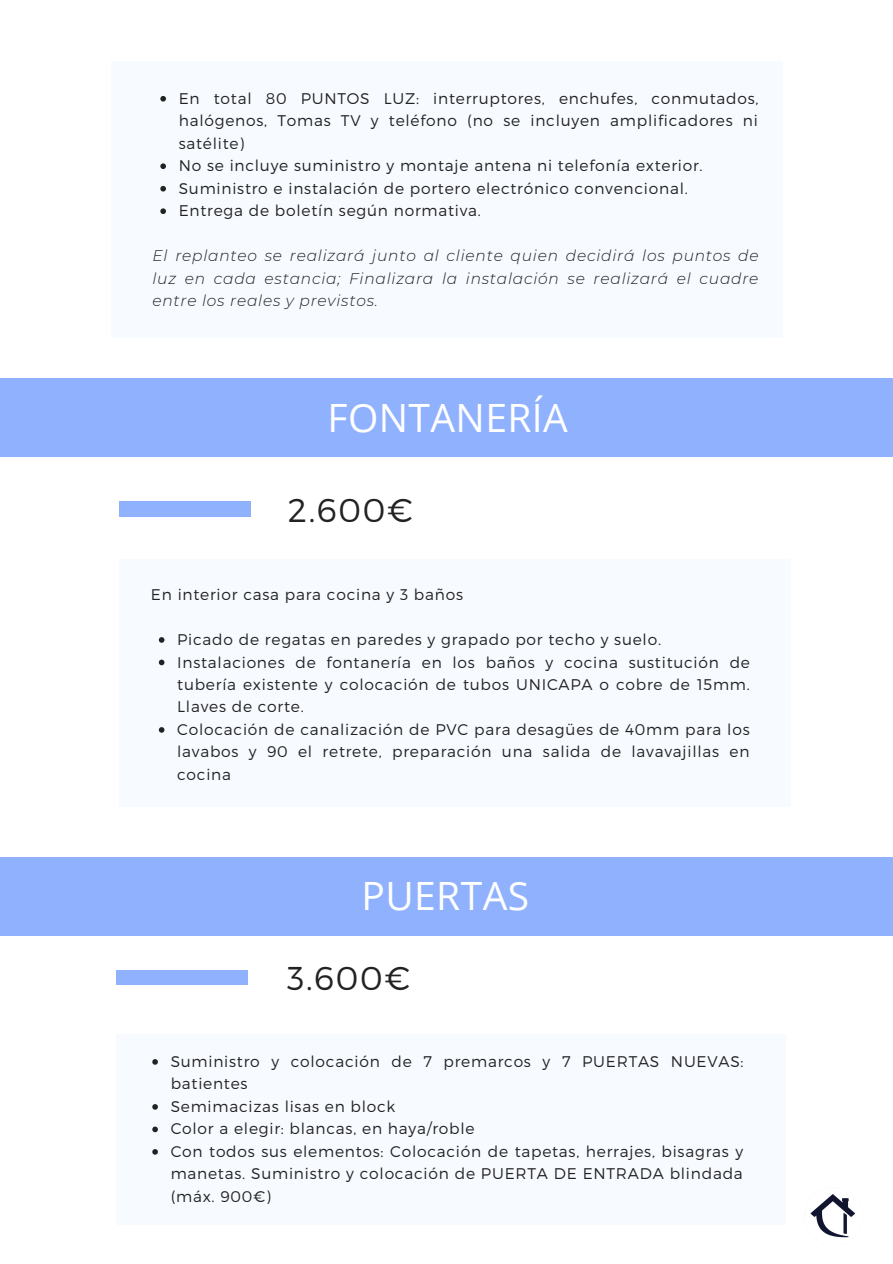
<style>
.page{position:relative;width:893px;height:1264px;background:#fff}
.page>*{position:absolute;margin:0;border:0;box-sizing:border-box;transform-origin:0 0}
.t1{font:39px "Open Sans";letter-spacing:.01em;color:#fff}
.t2{font:300 33px "Montserrat";letter-spacing:.05em;color:#222}
.t3{font:300 15.45px/22.5px "Montserrat";letter-spacing:.05em;color:#222}
.t4{font:italic 300 15.45px/22.5px "Montserrat";letter-spacing:.05em;color:#222;text-align:justify}
</style>
<div class="page">
<div style="left:111px;top:61px;width:671px;height:276px;background:#f7faff"></div>
<svg style="left:160px;top:96px;width:6px;height:6px"></svg>
<svg style="left:160px;top:163px;width:6px;height:6px"></svg>
<svg style="left:160px;top:186px;width:6px;height:5px"></svg>
<svg style="left:160px;top:208px;width:6px;height:6px"></svg>
<div style="left:120px;top:559px;width:671px;height:247px;background:#f7faff"></div>
<svg style="left:159px;top:637px;width:5px;height:5px"></svg>
<svg style="left:159px;top:659px;width:5px;height:6px"></svg>
<svg style="left:159px;top:727px;width:5px;height:5px"></svg>
<div style="left:120px;top:502px;width:131px;height:14px;background:#90b2fe"></div>
<img style="left:810px;top:1194px;width:45px;height:44px">
<div style="left:0;top:378px;width:892px;height:79px;background:#90b2fe"></div>
<div style="left:116px;top:1034px;width:669px;height:190px;background:#f7faff"></div>
<svg style="left:152px;top:1059px;width:6px;height:5px"></svg>
<svg style="left:152px;top:1104px;width:6px;height:5px"></svg>
<svg style="left:152px;top:1126px;width:6px;height:6px"></svg>
<svg style="left:152px;top:1149px;width:6px;height:5px"></svg>
<div style="left:116px;top:970px;width:132px;height:14px;background:#90b2fe"></div>
<div style="left:0;top:857px;width:892px;height:79px;background:#90b2fe"></div>
<p class="t3" style="left:179px;top:86px;width:581px">En total 80 PUNTOS LUZ: interruptores, enchufes, conmutados, halógenos, Tomas TV y teléfono (no se incluyen amplificadores ni satélite)<br>No se incluye suministro y montaje antena ni telefonía exterior.<br>Suministro e instalación de portero electrónico convencional.<br>Entrega de boletín según normativa.</p>
<p class="t4" style="left:152px;top:244px;width:607px">El replanteo se realizará junto al cliente quien decidirá los puntos de luz en cada estancia; Finalizara la instalación se realizará el cuadre entre los reales y previstos.</p>
<h1 class="t1" style="left:327px;top:390px;width:242px">FONTANERÍA</h1>
<h2 class="t2" style="left:288px;top:489px;width:127px">2.600€</h2>
<p class="t3" style="left:151px;top:582px;width:313px">En interior casa para cocina y 3 baños</p>
<p class="t3" style="left:177px;top:627px;width:574px">Picado de regatas en paredes y grapado por techo y suelo.<br>Instalaciones de fontanería en los baños y cocina sustitución de tubería existente y colocación de tubos UNICAPA o cobre de 15mm.<br>Llaves de corte.<br>Colocación de canalización de PVC para desagües de 40mm para los lavabos y 90 el retrete, preparación una salida de lavavajillas en cocina</p>
<h1 class="t1" style="left:361px;top:867px;width:169px">PUERTAS</h1>
<h2 class="t2" style="left:287px;top:957px;width:125px">3.600€</h2>
<p class="t3" style="left:171px;top:1049px;width:574px">Suministro y colocación de 7 premarcos y 7 PUERTAS NUEVAS: batientes<br>Semimacizas lisas en block<br>Color a elegir: blancas, en haya/roble<br>Con todos sus elementos: Colocación de tapetas, herrajes, bisagras y manetas. Suministro y colocación de PUERTA DE ENTRADA blindada (máx. 900€)</p>
</div>
